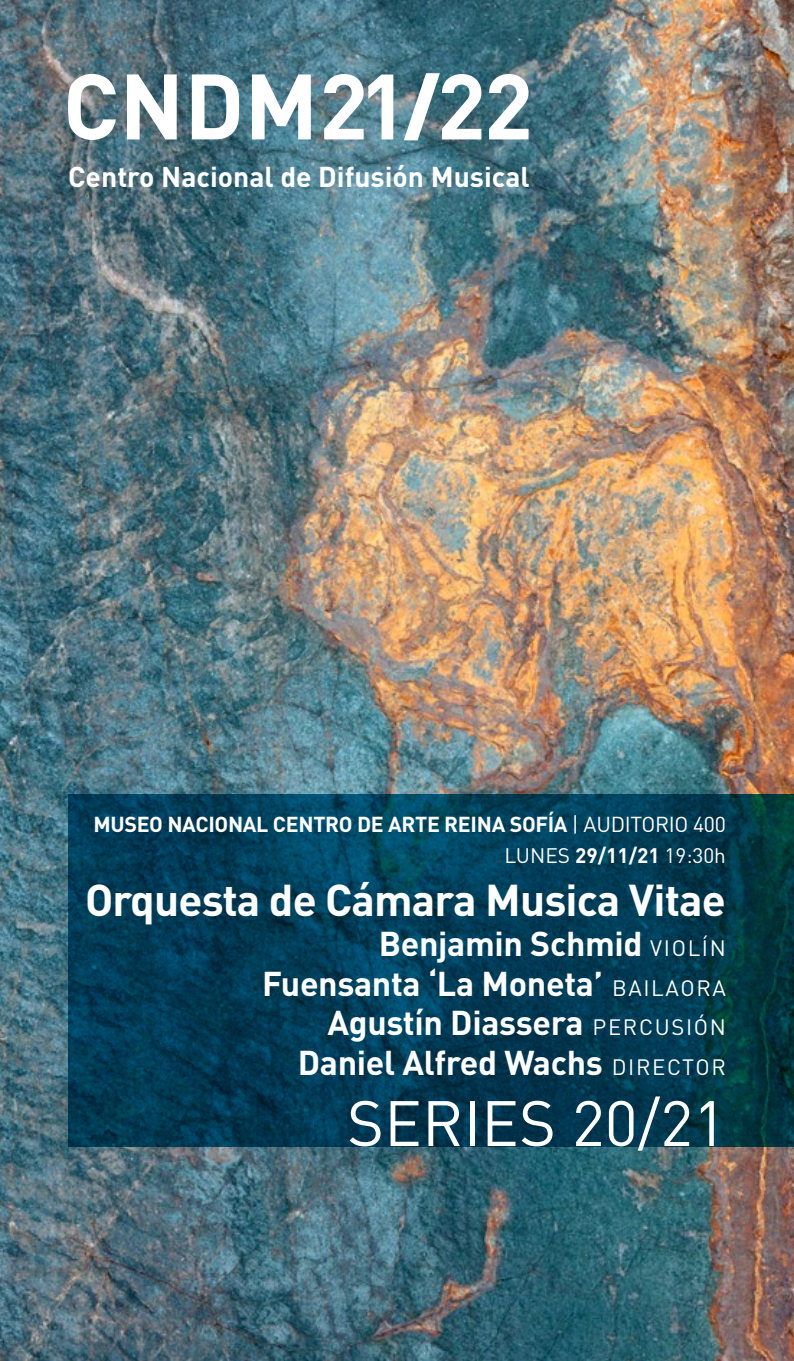
<style>
.page{position:relative;width:794px;height:1361px;background:#fff}
.page>*{position:absolute;margin:0;border:0;box-sizing:border-box;transform-origin:0 0}
.t1{font:63px "DIN";color:#fff}
.t2{font:700 44px "DIN";letter-spacing:-.02em;color:#fff}
.t3{font:700 34px/39.6px "DIN";letter-spacing:-.01em;color:#fff;text-align:right}
.t4{font:700 28.2px "DIN";color:#fff}
.t5{font:700 21.4px "DIN";letter-spacing:-.015em;color:#fff}
.t6{font:20.8px "DIN";color:#fff}
.s1{font-weight:400}
.s2{font-weight:700}
.s3{font-weight:400;font-size:22px}
</style>
<div class="page">
<img style="left:0;top:0;width:794px;height:1361px">
<svg style="left:324px;top:73px;width:204px;height:67px"></svg>
<svg style="left:68px;top:74px;width:48px;height:66px"></svg>
<svg style="left:127px;top:74px;width:50px;height:65px"></svg>
<svg style="left:192px;top:74px;width:47px;height:65px"></svg>
<svg style="left:252px;top:74px;width:59px;height:65px"></svg>
<svg style="left:68px;top:794px;width:726px;height:352px;background:#003b53"></svg>
<p class="t4" style="left:68px;top:158px;width:463px">Centro Nacional de Difusión Musical</p>
<p class="t5" style="left:93px;top:810px;width:634px">MUSEO NACIONAL CENTRO DE ARTE REINA SOFÍA <span class="s1">| AUDITORIO 400</span></p>
<p class="t6" style="left:504px;top:842px;width:223px">LUNES <span class="s2">29/11/21</span> 19:30h</p>
<p class="t2" style="left:85px;top:871px;width:642px">Orquesta de Cámara Musica Vitae</p>
<p class="t3" style="left:262px;top:922px;width:465px">Benjamin Schmid <span class="s3">VIOLÍN<br></span>Fuensanta ‘La Moneta’ <span class="s3">BAILAORA<br></span>Agustín Diassera <span class="s3">PERCUSIÓN<br></span>Daniel Alfred Wachs <span class="s3">DIRECTOR</span></p>
<h1 class="t1" style="left:347px;top:1084px;width:380px">SERIES 20/21</h1>
</div>
